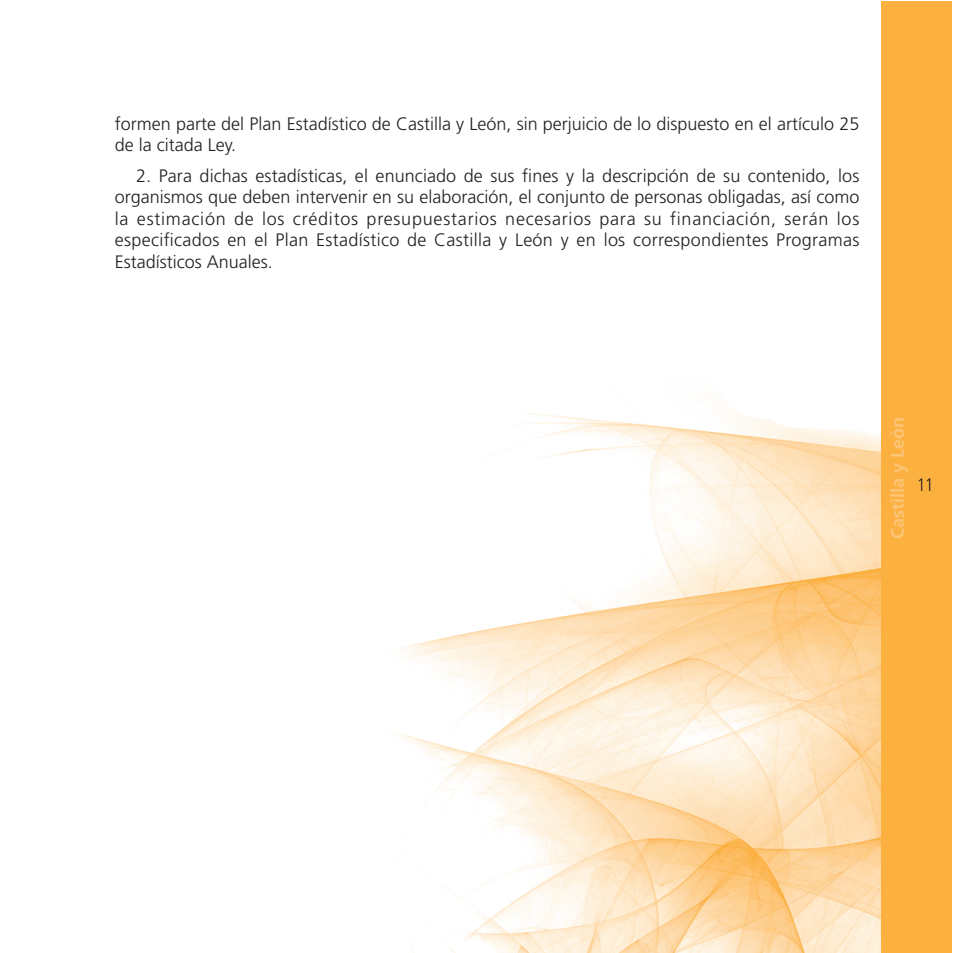
<style>
.page{position:relative;width:953px;height:953px;background:#fff}
.page>*{position:absolute;margin:0;border:0;box-sizing:border-box;transform-origin:0 0}
.t1{font:300 18px/21.6px "Frutiger";color:#231f20}
.t2{font:700 18px "Frutiger";color:#fdc578}
.t3{font:300 condensed 18px "Univers";color:#231f20}
</style>
<div class="page">
<img style="left:398px;top:405px;width:482px;height:547px">
<div style="left:880px;top:1px;width:71px;height:951px;background:#fbb03f"></div>
<p class="t1" style="left:115px;top:114px;width:746px">formen parte del Plan Estadístico de Castilla y León, sin perjuicio de lo dispuesto en el artículo 25 de la citada Ley.</p>
<p class="t1" style="left:115px;top:166px;width:746px;text-align:justify;text-indent:21px">2. Para dichas estadísticas, el enunciado de sus fines y la descripción de su contenido, los organismos que deben intervenir en su elaboración, el conjunto de personas obligadas, así como la estimación de los créditos presupuestarios necesarios para su financiación, serán los especificados en el Plan Estadístico de Castilla y León y en los correspondientes Programas Estadísticos Anuales.</p>
<p class="t2" style="left:890px;top:539px;width:124px;rotate:-90deg">Castilla y León</p>
<p class="t3" style="left:917px;top:477px;width:17px">11</p>
</div>
